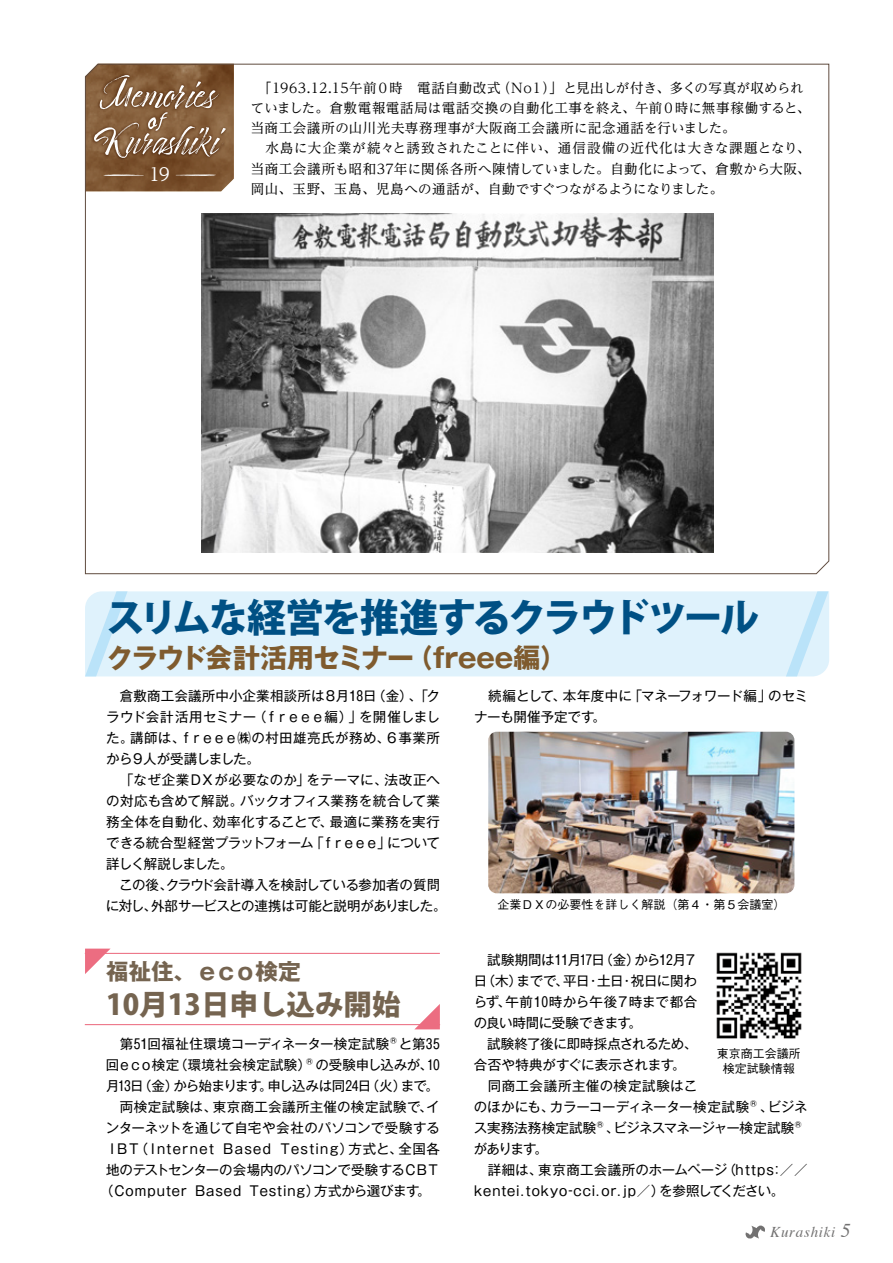
<style>
.page{position:relative;width:893px;height:1263px;background:#fff}
.page>*{position:absolute;margin:0;border:0;box-sizing:border-box;transform-origin:0 0}
.t1{font:800 39px "Koz Go Pr 6 N";letter-spacing:-.07em;color:#005084}
.t2{font:800 28.5px "Koz Go Pr 6 N";color:#756450}
.t3{font:700 27px "Gothic MB101 Pr 5";letter-spacing:-.02em;color:#7f5b2e}
.t4{font:700 22.5px "Gothic MB101 Pr 5";letter-spacing:-.03em;color:#756450}
.t5{font:18px "Reim Ytwz Pro";color:#fff}
.t6{font:italic 15px "Times";letter-spacing:.05em;color:#727171}
.t7{font:13.5px/21px "Gothic MB101 Pr 5";letter-spacing:-.01em;color:#000}
.t8{font:13.5px/20.2px "Reim Yonz Pro";letter-spacing:.03em;color:#000}
.t9{font:13.5px "Gothic MB101 Pr 5";letter-spacing:-.05em;color:#000}
.t10{font:13.5px "Gothic MB101 Pr 5";letter-spacing:.015em;color:#000}
.t11{font:13.5px "Gothic MB101 Pr 5";letter-spacing:-.045em;color:#000}
.t12{font:13.5px "Gothic MB101 Pr 5";letter-spacing:.035em;color:#000}
.t13{font:500 12px/15px "Gothic BBB Pr 5";color:#000;text-align:center}
.s1{font-size:19.5px}
</style>
<div class="page">
<div style="left:128px;top:591px;width:701px;height:85px;background:#dff2fc"></div>
<svg style="left:85px;top:591px;width:43px;height:85px;background:#d6eefb"></svg>
<svg style="left:786px;top:591px;width:42px;height:85px;background:#d5eefb"></svg>
<svg style="left:745px;top:1225px;width:20px;height:14px"></svg>
<img style="left:488px;top:732px;width:306px;height:161px">
<svg style="left:85px;top:63px;width:745px;height:511px"></svg>
<img style="left:716px;top:952px;width:86px;height:87px">
<svg style="left:85px;top:948px;width:26px;height:26px"></svg>
<hr style="left:85px;top:953px;width:355px;height:1px;background:#ec6d81">
<svg style="left:414px;top:1004px;width:26px;height:25px"></svg>
<hr style="left:85px;top:1024px;width:355px;height:1px;background:#ec6d81">
<h3 class="t5" style="left:149px;top:160px;width:22px">19</h3>
<p class="t8" style="left:251px;top:77px;width:561px">　「1963.12.15午前０時　電話自動改式（No１）」と見出しが付き、多くの写真が収められていました。倉敷電報電話局は電話交換の自動化工事を終え、午前０時に無事稼働すると、当商工会議所の山川光夫専務理事が大阪商工会議所に記念通話を行いました。<br>　水島に大企業が続々と誘致されたことに伴い、通信設備の近代化は大きな課題となり、当商工会議所も昭和37年に関係各所へ陳情していました。自動化によって、倉敷から大阪、岡山、玉野、玉島、児島への通話が、自動ですぐつながるようになりました。</p>
<h1 class="t1" style="left:106px;top:595px;width:654px">スリムな経営を推進するクラウドツール</h1>
<h3 class="t3" style="left:106px;top:635px;width:462px">クラウド会計活用セミナー（freee編）</h3>
<p class="t7" style="left:106px;top:684px;width:342px">　倉敷商工会議所中小企業相談所は８月18日(金) 、「クラウド会計活用セミナー（freee編）」を開催しました。講師は、freee㈱の村田雄亮氏が務め、6 事業所から9人が受講しました。<br>　「なぜ企業ＤＸが必要なのか」をテーマに、法改正への対応も含めて解説。バックオフィス業務を統合して業務全体を自動化、効率化することで、最適に業務を実行できる統合型経営プラットフォーム「freee」について詳しく解説しました。<br>　この後、クラウド会計導入を検討している参加者の質問に対し、外部サービスとの連携は可能と説明がありました。</p>
<p class="t7" style="left:474px;top:684px;width:335px">　続編として、本年度中に「マネーフォワード編」のセミナーも開催予定です。</p>
<p class="t13" style="left:497px;top:895px;width:289px">企業ＤＸの必要性を詳しく解説（第４・第５会議室）</p>
<h3 class="t4" style="left:106px;top:953px;width:196px">福祉住、ｅｃｏ検定</h3>
<h2 class="t2" style="left:106px;top:988px;width:296px">10月13日申し込み開始</h2>
<p class="t7" style="left:106px;top:1032px;width:335px">　第51回福祉住環境コーディネーター検定試験®︎と第35</p>
<p class="t7" style="left:106px;top:1053px;width:335px">回ｅｃｏ検定（環境社会検定試験）® の受験申し込みが、10</p>
<p class="t9" style="left:106px;top:1074px;width:335px">月13日（金）から始まります。申し込みは同24日（火）まで。</p>
<p class="t12" style="left:106px;top:1095px;width:335px">　両検定試験は、東京商工会議所主催の検定試験で、イ</p>
<p class="t7" style="left:106px;top:1116px;width:336px">ンターネットを通じて自宅や会社のパソコンで受験する</p>
<p class="t10" style="left:105px;top:1137px;width:336px">ＩＢＴ（I nternet Based Testing）方式と、全国各</p>
<p class="t9" style="left:106px;top:1158px;width:336px">地のテストセンターの会場内のパソコンで受験するＣＢＴ</p>
<p class="t11" style="left:100px;top:1179px;width:332px">（Computer Based Testing）方式から選びます。</p>
<p class="t7" style="left:471px;top:948px;width:338px">　試験期間は11月17日（金）から12月７<br>日（木）までで、平日・土日・祝日に関わ<br>らず、午前10時から午後７時まで都合<br>の良い時間に受験できます。<br>　試験終了後に即時採点されるため、<br>合否や特典がすぐに表示されます。<br>　同商工会議所主催の検定試験はこ<br>のほかにも、カラーコーディネーター検定試験® 、ビジネス実務法務検定試験® 、ビジネスマネージャー検定試験®があります。<br>　詳細は、東京商工会議所のホームページ（https:// kentei.tokyo-cci.or.jp/）を参照してください。</p>
<p class="t13" style="left:717px;top:1045px;width:85px">東京商工会議所検定試験情報</p>
<p class="t6" style="left:770px;top:1219px;width:82px">Kurashiki <span class="s1">5</span></p>
</div>
